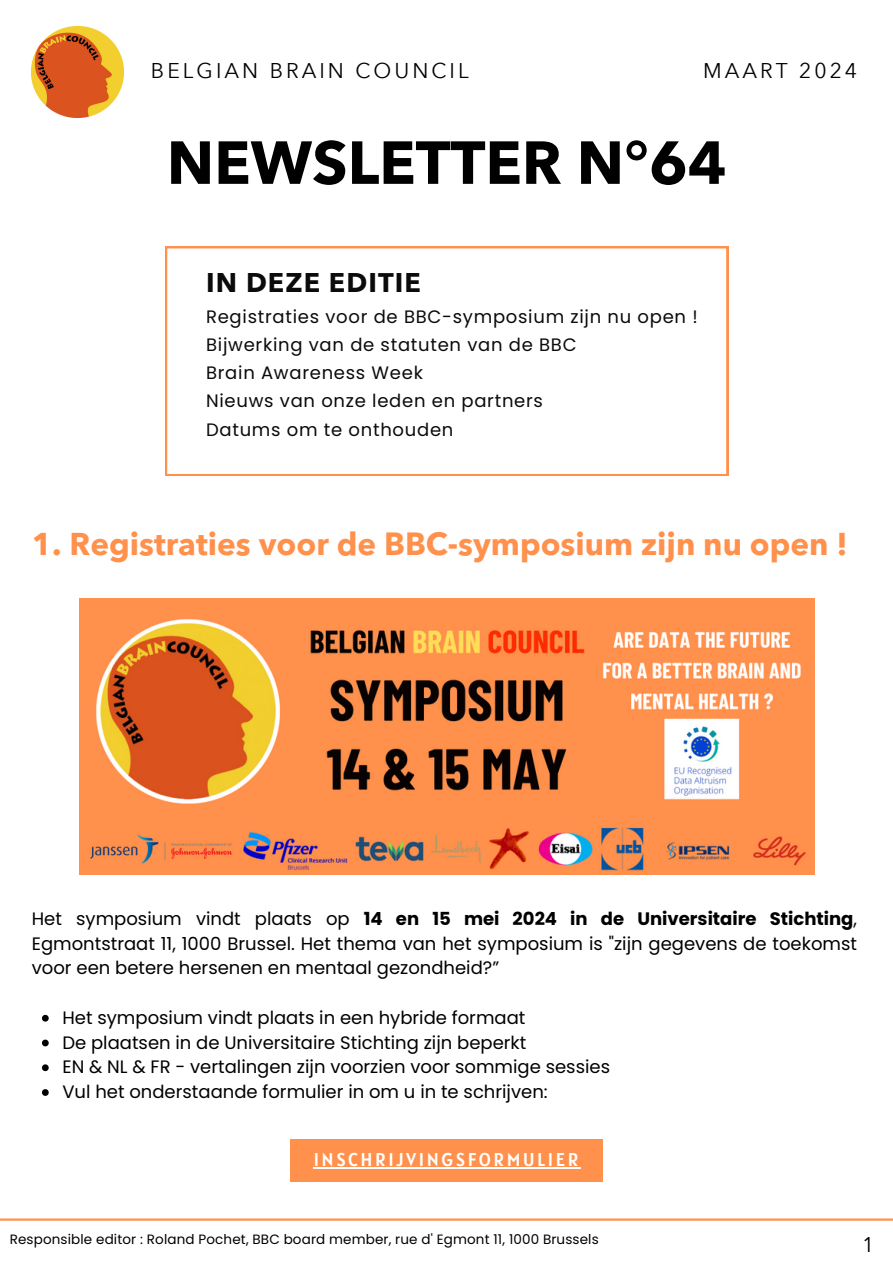
<style>
.page{position:relative;width:893px;height:1264px;background:#fff}
.page>*{position:absolute;margin:0;border:0;box-sizing:border-box;transform-origin:0 0}
.t1{font:700 60px "Avenir Next Arabic";color:#000}
.t2{font:700 31.5px "Avenir Next Arabic";color:#ff914d}
.t3{font:700 27px "Avenir Next Arabic";letter-spacing:.04em;color:#0b0b0b}
.t4{font:21px "Avenir Next Arabic";letter-spacing:.145em;color:#000}
.t5{font:18.45px "Alatsi";letter-spacing:.14em;color:#fff}
.t6{font:18px/24.8px "Poppins";color:#000;text-align:justify}
.t7{font:18px/28.2px "Poppins";letter-spacing:.04em;color:#0b0b0b}
.t8{font:13.5px "Poppins";letter-spacing:.01em;color:#000}
.s1{font-weight:700}
</style>
<div class="page">
<hr style="left:0;top:1218px;width:892px;height:2px;background:#ff914d">
<img style="left:32px;top:26px;width:91px;height:91px">
<svg style="left:165px;top:246px;width:563px;height:230px"></svg>
<img style="left:79px;top:598px;width:735px;height:276px">
<svg style="left:42px;top:1014px;width:7px;height:7px"></svg>
<svg style="left:42px;top:1039px;width:7px;height:7px"></svg>
<svg style="left:42px;top:1064px;width:7px;height:7px"></svg>
<svg style="left:42px;top:1089px;width:7px;height:6px"></svg>
<div style="left:290px;top:1139px;width:312px;height:42px;background:#ff914d"></div>
<hr style="left:314px;top:1167px;width:267px;height:1px;background:#fff">
<h6 class="t4" style="left:151px;top:59px;width:319px">BELGIAN BRAIN COUNCIL</h6>
<p class="t4" style="left:703px;top:59px;width:155px">MAART 2024</p>
<h4 class="t1" style="left:167px;top:128px;width:561px">NEWSLETTER N°64</h4>
<h6 class="t3" style="left:206px;top:266px;width:216px">IN DEZE EDITIE</h6>
<p class="t7" style="left:206px;top:303px;width:493px">Registraties voor de BBC-symposium zijn nu open !<br>Bijwerking van de statuten van de BBC<br>Brain Awareness Week<br>Nieuws van onze leden en partners<br>Datums om te onthouden</p>
<h1 class="t2" style="left:32px;top:525px;width:817px">1. Registraties voor de BBC-symposium zijn nu open !</h1>
<p class="t6" style="left:32px;top:906px;width:826px">Het symposium vindt plaats op <span class="s1">14 en 15 mei 2024 in de Universitaire Stichting</span>, Egmontstraat 11, 1000 Brussel. Het thema van het symposium is "zijn gegevens de toekomst voor een betere hersenen en mentaal gezondheid?”</p>
<p class="t6" style="left:62px;top:1005px;width:464px">Het symposium vindt plaats in een hybride formaat</p>
<p class="t6" style="left:62px;top:1029px;width:465px">De plaatsen in de Universitaire Stichting zijn beperkt</p>
<p class="t6" style="left:62px;top:1054px;width:549px">EN &amp; NL &amp; FR - vertalingen zijn voorzien voor sommige sessies</p>
<h5 class="t6" style="left:62px;top:1079px;width:487px">Vul het onderstaande formulier in om u in te schrijven:</h5>
<p class="t5" style="left:314px;top:1147px;width:266px">INSCHRIJVINGSFORMULIER</p>
<h3 class="t8" style="left:10px;top:1229px;width:590px">Responsible editor : Roland Pochet, BBC board member, rue d' Egmont 11, 1000 Brussels</h3>
<h2 class="t4" style="left:862px;top:1232px;width:14px">1</h2>
</div>
